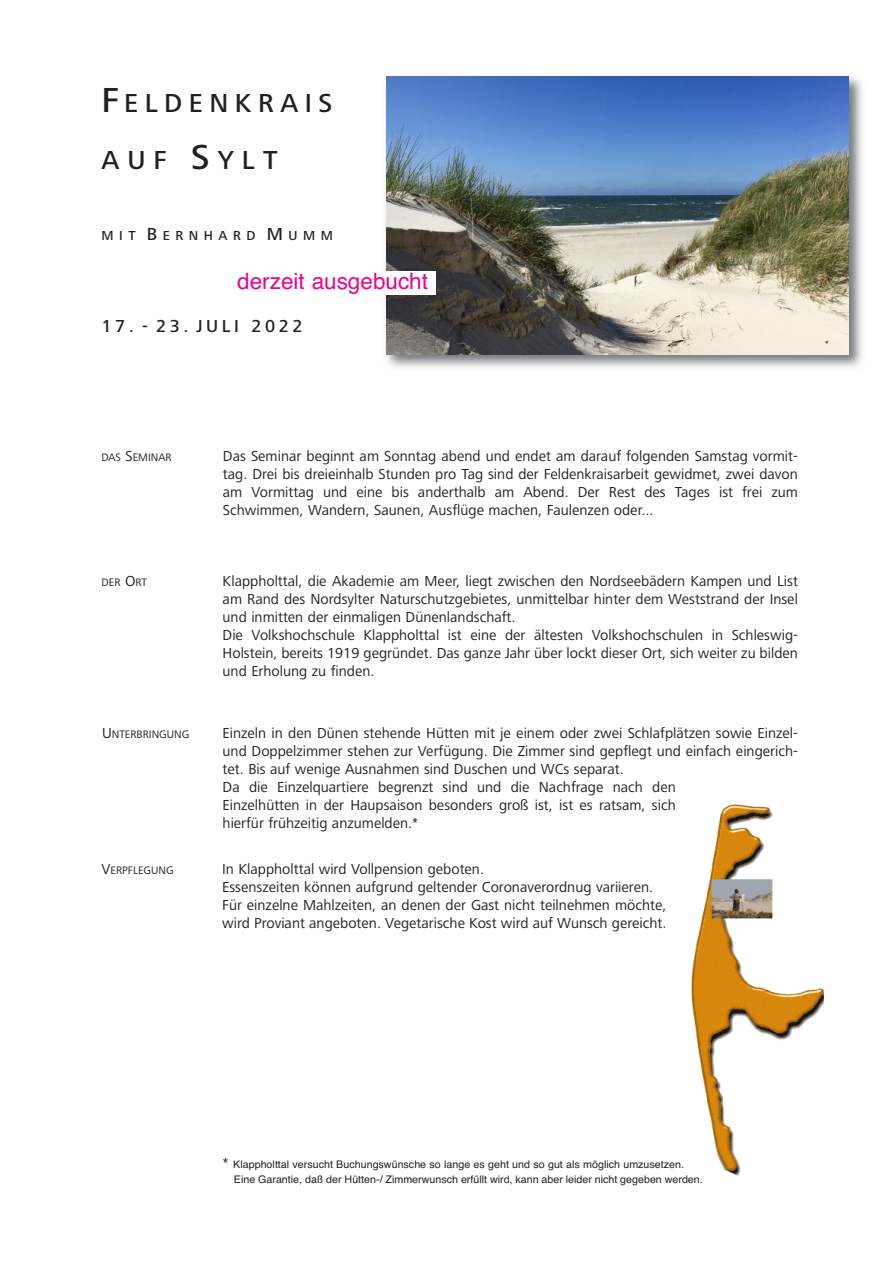
<style>
.page{position:relative;width:893px;height:1263px;background:#fff}
.page>*{position:absolute;margin:0;border:0;box-sizing:border-box;transform-origin:0 0}
.t1{font:500 27px/57.6px "Frutiger Next LT";letter-spacing:.24em;color:#231f20}
.t2{font:22.5px "Helvetica";color:#ed028c}
.t3{font:500 18px "Frutiger Next LT";letter-spacing:.195em;color:#231f20}
.t4{font:15px/18px "Frutiger Next LT";color:#231f20}
.t5{font:500 13.5px "Frutiger Next LT";letter-spacing:.41em;color:#231f20}
.t6{font:11.25px "Frutiger Next LT";color:#231f20}
.t7{font:10.5px/15px "Helvetica";color:#231f20}
.s1{font-size:36px}
.s2{font-size:18px}
.s3{font-size:15px}
.s4{font-family:"Frutiger Next LT";font-size:15px}
</style>
<div class="page">
<img style="left:386px;top:76px;width:477px;height:292px">
<img style="left:387px;top:77px;width:462px;height:277px">
<img style="left:691px;top:804px;width:132px;height:372px">
<div style="left:196px;top:1156px;width:508px;height:49px;background:#fff"></div>
<div style="left:236px;top:271px;width:200px;height:23px;background:#fff"></div>
<h1 class="t1" style="left:102px;top:77px;width:232px"><span class="s1">F</span>ELDENKRAIS<br>AUF <span class="s1">S</span>YLT</h1>
<p class="t5" style="left:102px;top:231px;width:233px">MIT <span class="s2">B</span>ERNHARD <span class="s2">M</span>UMM</p>
<h2 class="t2" style="left:237px;top:268px;width:192px">derzeit ausgebucht</h2>
<p class="t3" style="left:102px;top:320px;width:203px">17. - 23. JULI 2022</p>
<p class="t6" style="left:102px;top:453px;width:72px">DAS <span class="s3">S</span>EMINAR</p>
<p class="t4" style="left:223px;top:449px;width:576px;text-align:justify">Das Seminar beginnt am Sonntag abend und endet am darauf folgenden Samstag vormit&shy;tag. Drei bis dreieinhalb Stunden pro Tag sind der Feldenkraisarbeit gewidmet, zwei davon am Vormittag und eine bis anderthalb am Abend. Der Rest des Tages ist frei zum Schwimmen, Wandern, Saunen, Ausflüge machen, Faulenzen oder...</p>
<p class="t6" style="left:102px;top:579px;width:47px">DER <span class="s3">O</span>RT</p>
<p class="t4" style="left:223px;top:574px;width:577px">Klappholttal, die Akademie am Meer, liegt zwischen den Nordseebädern Kampen und List am Rand des Nordsylter Naturschutzgebietes, unmittelbar hinter dem Weststrand der Insel und inmitten der einmaligen Dünenlandschaft.<br>Die Volkshochschule Klappholttal ist eine der ältesten Volkshochschulen in Schleswig-Holstein, bereits 1919 gegründet. Das ganze Jahr über lockt dieser Ort, sich weiter zu bilden und Erholung zu finden.</p>
<p class="t6" style="left:102px;top:730px;width:89px"><span class="s3">U</span>NTERBRINGUNG</p>
<p class="t4" style="left:223px;top:725px;width:577px">Einzeln in den Dünen stehende Hütten mit je einem oder zwei Schlafplätzen sowie Einzel&shy;und Doppelzimmer stehen zur Verfügung. Die Zimmer sind gepflegt und einfach eingerich&shy;tet. Bis auf wenige Ausnahmen sind Duschen und WCs separat.<br>Da die Einzelquartiere begrenzt sind und die Nachfrage nach den<br>Einzelhütten in der Haupsaison besonders groß ist, ist es ratsam, sich<br>hierfür frühzeitig anzumelden.*</p>
<p class="t6" style="left:102px;top:866px;width:73px"><span class="s3">V</span>ERPFLEGUNG</p>
<p class="t4" style="left:222px;top:861px;width:446px">In Klappholttal wird Vollpension geboten.<br>Essenszeiten können aufgrund geltender Coronaverordnug variieren.<br>Für einzelne Mahlzeiten, an denen der Gast nicht teilnehmen möchte, wird Proviant angeboten. Vegetarische Kost wird auf Wunsch gereicht.</p>
<p class="t7" style="left:234px;top:1157px;width:470px;text-indent:-11px"><span class="s4">*</span> Klappholttal versucht Buchungswünsche so lange es geht und so gut als möglich umzusetzen.<br>Eine Garantie, daß der Hütten-/ Zimmerwunsch erfüllt wird, kann aber leider nicht gegeben werden.</p>
</div>
